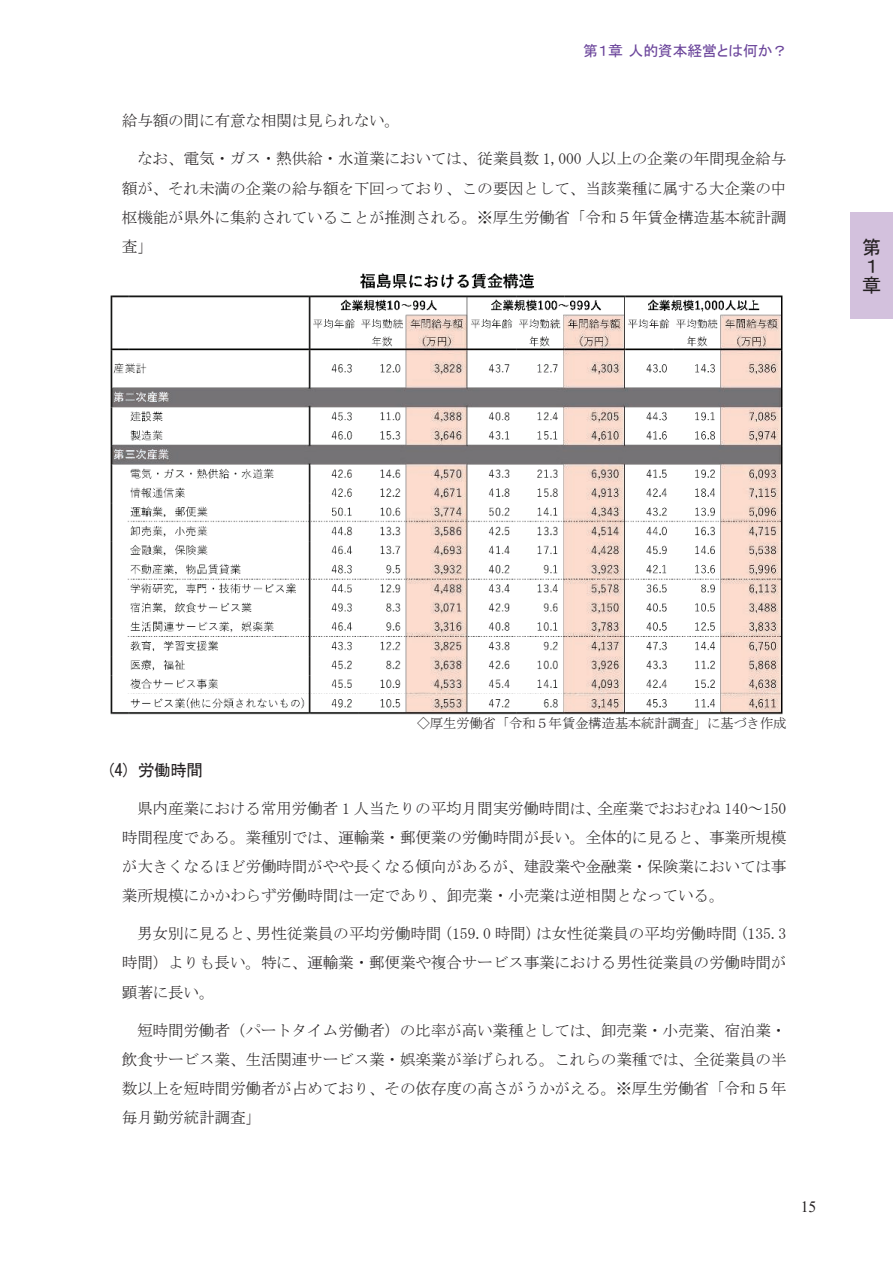
<style>
.page{position:relative;width:893px;height:1263px;background:#fff}
.page>*{position:absolute;margin:0;border:0;box-sizing:border-box;transform-origin:0 0}
.t1{font:19.2px/19.2px "MS Gothic";color:#231f20}
.t2{font:16.65px "MS Gothic";color:#231f20}
.t3{font:15.6px/29.1px "MS Mincho";letter-spacing:-.01em;color:#231f20;text-align:justify}
.t4{font:15.6px "Times New Roman";color:#231f20}
.t5{font:14.85px "MS P Gothic";letter-spacing:-.01em;color:#6b459b}
.t6{font:13.5px "MS Mincho";letter-spacing:-.025em;color:#231f20}
</style>
<div class="page">
<img style="left:110px;top:273px;width:673px;height:442px">
<div style="left:850px;top:213px;width:43px;height:106px;background:#d3c1dd"></div>
<p class="t5" style="left:583px;top:43px;width:206px">第１章人的資本経営とは何か？</p>
<p class="t3" style="left:122px;top:106px;width:280px">給与額の間に有意な相関は見られない。</p>
<p class="t3" style="left:122px;top:144px;width:666px;text-indent:15px">なお、電気・ガス・熱供給・水道業においては、従業員数 1,000 人以上の企業の年間現金給与額が、それ未満の企業の給与額を下回っており、この要因として、当該業種に属する大企業の中枢機能が県外に集約されていることが推測される。※厚生労働省「令和５年賃金構造基本統計調査」</p>
<p class="t1" style="left:862px;top:237px;width:20px">第<br>１章</p>
<p class="t6" style="left:417px;top:716px;width:371px">◇厚生労働省「令和５年賃金構造基本統計調査」に基づき作成</p>
<p class="t2" style="left:106px;top:762px;width:98px">(4) 労働時間</p>
<p class="t3" style="left:122px;top:793px;width:666px;text-indent:15px">県内産業における常用労働者 1 人当たりの平均月間実労働時間は、全産業でおおむね 140～150時間程度である。業種別では、運輸業・郵便業の労働時間が長い。全体的に見ると、事業所規模が大きくなるほど労働時間がやや長くなる傾向があるが、建設業や金融業・保険業においては事業所規模にかかわらず労働時間は一定であり、卸売業・小売業は逆相関となっている。</p>
<p class="t3" style="left:122px;top:919px;width:666px;text-indent:15px">男女別に見ると、男性従業員の平均労働時間（159.0 時間）は女性従業員の平均労働時間（135.3時間）よりも長い。特に、運輸業・郵便業や複合サービス事業における男性従業員の労働時間が顕著に長い。</p>
<p class="t3" style="left:122px;top:1015px;width:666px;text-indent:15px">短時間労働者（パートタイム労働者）の比率が高い業種としては、卸売業・小売業、宿泊業・飲食サービス業、生活関連サービス業・娯楽業が挙げられる。これらの業種では、全従業員の半数以上を短時間労働者が占めており、その依存度の高さがうかがえる。※厚生労働省「令和５年毎月勤労統計調査」</p>
<p class="t4" style="left:801px;top:1196px;width:17px">15</p>
</div>
